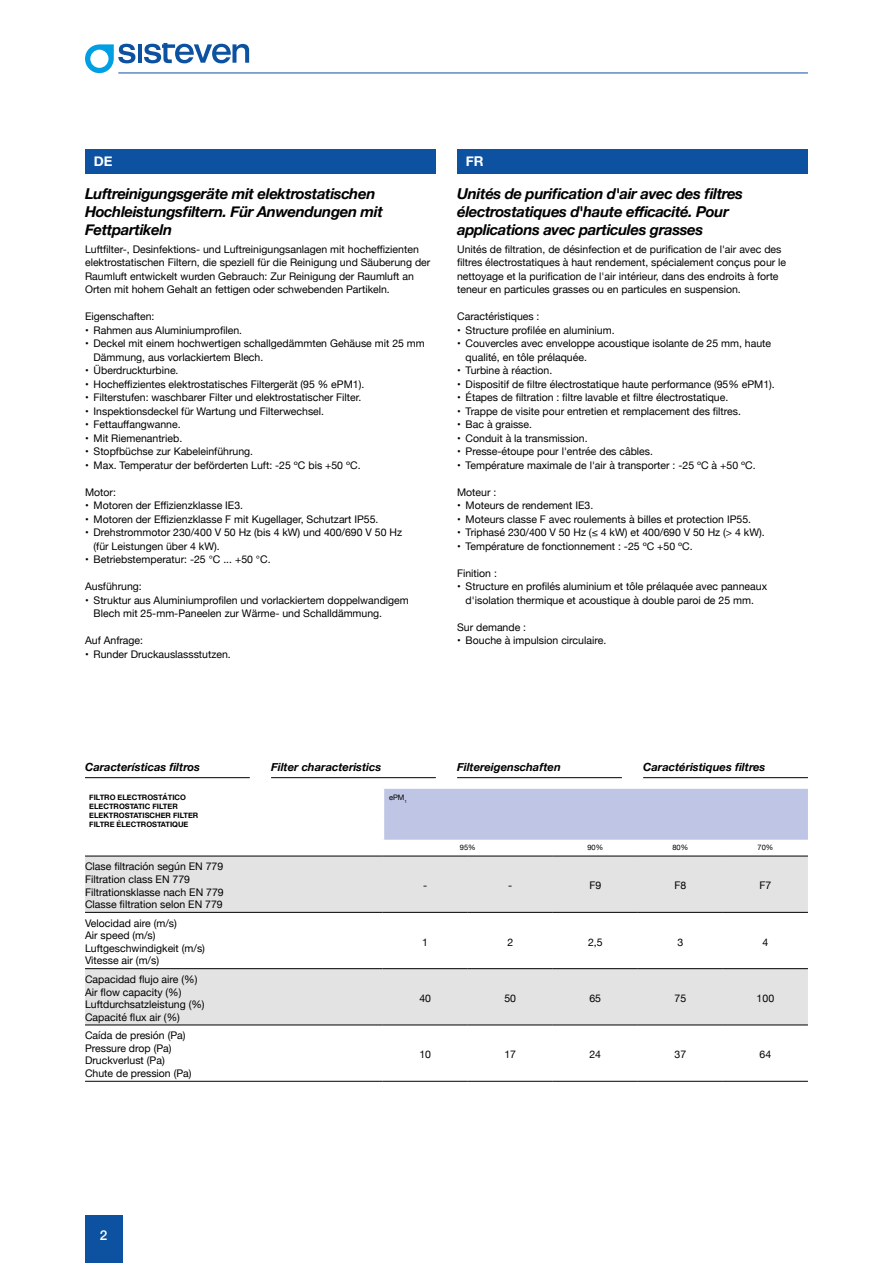
<style>
.page{position:relative;width:893px;height:1263px;background:#fff}
.page>*{position:absolute;margin:0;border:0;box-sizing:border-box;transform-origin:0 0}
.t1{font:italic 700 15px/18px "Helvetica Neue";letter-spacing:-.025em;color:#000}
.t2{font:700 13.5px "Helvetica Neue";color:#fff}
.t3{font:500 13.5px "Helvetica Neue";color:#fff}
.t4{font:italic 700 11.25px "Helvetica Neue";color:#000}
.t5{font:10.5px/12.6px "Helvetica Neue";color:#000}
.t6{font:700 7.5px/9px "Helvetica Neue";color:#000}
.t7{font:7.5px "Helvetica Neue";color:#000}
</style>
<div class="page">
<div style="left:85px;top:1215px;width:37px;height:48px;background:#0d52a0"></div>
<hr style="left:118px;top:73px;width:690px;height:1px;background:#0d52a0">
<hr style="left:138px;top:44px;width:4px;height:19px;background:#0d52a0">
<svg style="left:85px;top:44px;width:50px;height:29px"></svg>
<svg style="left:144px;top:43px;width:105px;height:20px"></svg>
<hr style="left:85px;top:777px;width:165px;height:1px;background:#000">
<hr style="left:271px;top:777px;width:165px;height:1px;background:#000">
<hr style="left:457px;top:777px;width:165px;height:1px;background:#000">
<hr style="left:643px;top:777px;width:165px;height:1px;background:#000">
<div style="left:384px;top:789px;width:424px;height:51px;background:#bfc5e5"></div>
<svg style="left:85px;top:857px;width:723px;height:168px;fill:#e3e3e3"></svg>
<hr style="left:85px;top:856px;width:298px;height:1px;background:#000">
<hr style="left:383px;top:856px;width:85px;height:1px;background:#000">
<hr style="left:468px;top:856px;width:85px;height:1px;background:#000">
<hr style="left:553px;top:856px;width:85px;height:1px;background:#000">
<hr style="left:638px;top:856px;width:85px;height:1px;background:#000">
<hr style="left:723px;top:856px;width:85px;height:1px;background:#000">
<hr style="left:85px;top:912px;width:298px;height:1px;background:#000">
<hr style="left:383px;top:912px;width:85px;height:1px;background:#000">
<hr style="left:468px;top:912px;width:85px;height:1px;background:#000">
<hr style="left:553px;top:912px;width:85px;height:1px;background:#000">
<hr style="left:638px;top:912px;width:85px;height:1px;background:#000">
<hr style="left:723px;top:912px;width:85px;height:1px;background:#000">
<hr style="left:85px;top:968px;width:298px;height:1px;background:#000">
<hr style="left:383px;top:968px;width:85px;height:1px;background:#000">
<hr style="left:468px;top:968px;width:85px;height:1px;background:#000">
<hr style="left:553px;top:968px;width:85px;height:1px;background:#000">
<hr style="left:638px;top:968px;width:85px;height:1px;background:#000">
<hr style="left:723px;top:968px;width:85px;height:1px;background:#000">
<hr style="left:85px;top:1025px;width:298px;height:1px;background:#000">
<hr style="left:383px;top:1025px;width:85px;height:1px;background:#000">
<hr style="left:468px;top:1025px;width:85px;height:1px;background:#000">
<hr style="left:553px;top:1025px;width:85px;height:1px;background:#000">
<hr style="left:638px;top:1025px;width:85px;height:1px;background:#000">
<hr style="left:723px;top:1025px;width:85px;height:1px;background:#000">
<hr style="left:85px;top:1081px;width:298px;height:1px;background:#000">
<hr style="left:383px;top:1081px;width:85px;height:1px;background:#000">
<hr style="left:468px;top:1081px;width:85px;height:1px;background:#000">
<hr style="left:553px;top:1081px;width:85px;height:1px;background:#000">
<hr style="left:638px;top:1081px;width:85px;height:1px;background:#000">
<hr style="left:723px;top:1081px;width:85px;height:1px;background:#000">
<div style="left:85px;top:149px;width:351px;height:24px;background:#0d52a0"></div>
<div style="left:457px;top:149px;width:351px;height:24px;background:#0d52a0"></div>
<p class="t2" style="left:94px;top:151px;width:20px">DE</p>
<h1 class="t1" style="left:85px;top:185px;width:299px">Luftreinigungsgeräte mit elektrostatischen<br>Hochleistungsfiltern. Für Anwendungen mit<br>Fettpartikeln</h1>
<p class="t5" style="left:85px;top:243px;width:347px;line-height:13.5px">Luftfilter-, Desinfektions- und Luftreinigungsanlagen mit hocheffizienten elektrostatischen Filtern, die speziell für die Reinigung und Säuberung der Raumluft entwickelt wurden Gebrauch: Zur Reinigung der Raumluft an Orten mit hohem Gehalt an fettigen oder schwebenden Partikeln.</p>
<p class="t5" style="left:85px;top:311px;width:71px">Eigenschaften:</p>
<p class="t5" style="left:85px;top:324px;width:159px">• Rahmen aus Aluminiumprofilen.</p>
<p class="t5" style="left:94px;top:337px;width:333px;line-height:13.5px;text-indent:-9px">• Deckel mit einem hochwertigen schallgedämmten Gehäuse mit 25 mm<br>Dämmung, aus vorlackiertem Blech.</p>
<p class="t5" style="left:85px;top:365px;width:95px">• Überdruckturbine.</p>
<p class="t5" style="left:85px;top:378px;width:281px">• Hocheffizientes elektrostatisches Filtergerät (95 % ePM1).</p>
<p class="t5" style="left:85px;top:392px;width:278px">• Filterstufen: waschbarer Filter und elektrostatischer Filter.</p>
<p class="t5" style="left:85px;top:405px;width:241px">• Inspektionsdeckel für Wartung und Filterwechsel.</p>
<p class="t5" style="left:85px;top:419px;width:97px">• Fettauffangwanne.</p>
<p class="t5" style="left:85px;top:432px;width:99px">• Mit Riemenantrieb.</p>
<p class="t5" style="left:85px;top:446px;width:170px">• Stopfbüchse zur Kabeleinführung.</p>
<p class="t5" style="left:85px;top:459px;width:277px">• Max. Temperatur der beförderten Luft: -25 ºC bis +50 ºC.</p>
<p class="t5" style="left:85px;top:486px;width:32px">Motor:</p>
<p class="t5" style="left:85px;top:500px;width:160px">• Motoren der Effizienzklasse IE3.</p>
<p class="t5" style="left:85px;top:513px;width:295px">• Motoren der Effizienzklasse F mit Kugellager, Schutzart IP55.</p>
<p class="t5" style="left:94px;top:526px;width:310px;line-height:13.5px;text-indent:-9px">• Drehstrommotor 230/400 V 50 Hz (bis 4 kW) und 400/690 V 50 Hz (für Leistungen über 4 kW).</p>
<p class="t5" style="left:85px;top:554px;width:187px">• Betriebstemperatur: -25 °C ... +50 °C.</p>
<p class="t5" style="left:85px;top:581px;width:58px">Ausführung:</p>
<p class="t5" style="left:94px;top:594px;width:317px;line-height:13.5px;text-indent:-9px">• Struktur aus Aluminiumprofilen und vorlackiertem doppelwandigem<br>Blech mit 25-mm-Paneelen zur Wärme- und Schalldämmung.</p>
<p class="t5" style="left:85px;top:635px;width:60px">Auf Anfrage:</p>
<p class="t5" style="left:85px;top:648px;width:147px">• Runder Druckauslassstutzen.</p>
<p class="t2" style="left:466px;top:151px;width:19px">FR</p>
<h1 class="t1" style="left:457px;top:185px;width:287px">Unités de purification d'air avec des filtres électrostatiques d'haute efficacité. Pour applications avec particules grasses</h1>
<p class="t5" style="left:457px;top:243px;width:331px;line-height:13.5px">Unités de filtration, de désinfection et de purification de l'air avec des filtres électrostatiques à haut rendement, spécialement conçus pour le nettoyage et la purification de l'air intérieur, dans des endroits à forte teneur en particules grasses ou en particules en suspension.</p>
<p class="t5" style="left:457px;top:311px;width:84px">Caractéristiques :</p>
<p class="t5" style="left:457px;top:324px;width:159px">• Structure profilée en aluminium.</p>
<p class="t5" style="left:466px;top:337px;width:307px;line-height:13.5px;text-indent:-9px">• Couvercles avec enveloppe acoustique isolante de 25 mm, haute qualité, en tôle prélaquée.</p>
<p class="t5" style="left:457px;top:365px;width:97px">• Turbine à réaction.</p>
<p class="t5" style="left:457px;top:378px;width:319px">• Dispositif de filtre électrostatique haute performance (95% ePM1).</p>
<p class="t5" style="left:457px;top:392px;width:273px">• Étapes de filtration : filtre lavable et filtre électrostatique.</p>
<p class="t5" style="left:457px;top:405px;width:285px">• Trappe de visite pour entretien et remplacement des filtres.</p>
<p class="t5" style="left:457px;top:419px;width:77px">• Bac à graisse.</p>
<p class="t5" style="left:457px;top:432px;width:132px">• Conduit à la transmission.</p>
<p class="t5" style="left:457px;top:446px;width:197px">• Presse-étoupe pour l'entrée des câbles.</p>
<p class="t5" style="left:457px;top:459px;width:300px">• Température maximale de l'air à transporter : -25 ºC à +50 ºC.</p>
<p class="t5" style="left:457px;top:486px;width:41px">Moteur :</p>
<p class="t5" style="left:457px;top:500px;width:138px">• Moteurs de rendement IE3.</p>
<p class="t5" style="left:457px;top:513px;width:296px">• Moteurs classe F avec roulements à billes et protection IP55.</p>
<p class="t5" style="left:457px;top:527px;width:309px">• Triphasé 230/400 V 50 Hz (≤ 4 kW) et 400/690 V 50 Hz (&gt; 4 kW).</p>
<p class="t5" style="left:457px;top:540px;width:237px">• Température de fonctionnement : -25 ºC +50 ºC.</p>
<p class="t5" style="left:457px;top:567px;width:41px">Finition :</p>
<p class="t5" style="left:457px;top:580px;width:311px;line-height:13.5px;text-align:center">• Structure en profilés aluminium et tôle prélaquée avec panneaux d'isolation thermique et acoustique à double paroi de 25 mm.</p>
<p class="t5" style="left:457px;top:621px;width:71px">Sur demande :</p>
<p class="t5" style="left:457px;top:635px;width:151px">• Bouche à impulsion circulaire.</p>
<p class="t4" style="left:85px;top:758px;width:117px">Características filtros</p>
<p class="t4" style="left:271px;top:758px;width:112px">Filter characteristics</p>
<p class="t4" style="left:457px;top:758px;width:105px">Filtereigenschaften</p>
<p class="t4" style="left:643px;top:758px;width:124px">Caractéristiques filtres</p>
<p class="t6" style="left:89px;top:793px;width:111px">FILTRO ELECTROSTÁTICO<br>ELECTROSTATIC FILTER<br>ELEKTROSTATISCHER FILTER<br>FILTRE ÉLECTROSTATIQUE</p>
<p class="t7" style="left:389px;top:792px;width:19px">ePM<sub>1</sub></p>
<p class="t7" style="left:460px;top:842px;width:17px">95%</p>
<p class="t7" style="left:587px;top:842px;width:17px">90%</p>
<p class="t7" style="left:672px;top:842px;width:17px">80%</p>
<p class="t7" style="left:757px;top:842px;width:17px">70%</p>
<p class="t5" style="left:85px;top:861px;width:140px">Clase filtración según EN 779<br>Filtration class EN 779<br>Filtrationsklasse nach EN 779<br>Classe filtration selon EN 779</p>
<p class="t5" style="left:423px;top:880px;width:6px">-</p>
<p class="t5" style="left:508px;top:880px;width:6px">-</p>
<p class="t5" style="left:589px;top:880px;width:13px">F9</p>
<p class="t5" style="left:674px;top:880px;width:13px">F8</p>
<p class="t5" style="left:759px;top:880px;width:13px">F7</p>
<p class="t5" style="left:85px;top:917px;width:121px">Velocidad aire (m/s)<br>Air speed (m/s)<br>Luftgeschwindigkeit (m/s)<br>Vitesse air (m/s)</p>
<p class="t5" style="left:85px;top:973px;width:121px">Capacidad flujo aire (%)<br>Air flow capacity (%)<br>Luftdurchsatzleistung (%)<br>Capacité flux air (%)</p>
<p class="t5" style="left:85px;top:1030px;width:108px">Caída de presión (Pa)<br>Pressure drop (Pa)<br>Druckverlust (Pa)<br>Chute de pression (Pa)</p>
<p class="t3" style="left:100px;top:1224px;width:9px">2</p>
<p class="t5" style="left:422px;top:936px;width:7px">1</p>
<p class="t5" style="left:507px;top:936px;width:7px">2</p>
<p class="t5" style="left:588px;top:936px;width:16px">2,5</p>
<p class="t5" style="left:677px;top:936px;width:7px">3</p>
<p class="t5" style="left:762px;top:936px;width:7px">4</p>
<p class="t5" style="left:419px;top:992px;width:13px">40</p>
<p class="t5" style="left:504px;top:992px;width:13px">50</p>
<p class="t5" style="left:589px;top:992px;width:13px">65</p>
<p class="t5" style="left:674px;top:992px;width:13px">75</p>
<p class="t5" style="left:757px;top:992px;width:19px">100</p>
<p class="t5" style="left:419px;top:1049px;width:13px">10</p>
<p class="t5" style="left:504px;top:1049px;width:13px">17</p>
<p class="t5" style="left:589px;top:1049px;width:13px">24</p>
<p class="t5" style="left:674px;top:1049px;width:13px">37</p>
<p class="t5" style="left:760px;top:1049px;width:13px">64</p>
</div>
